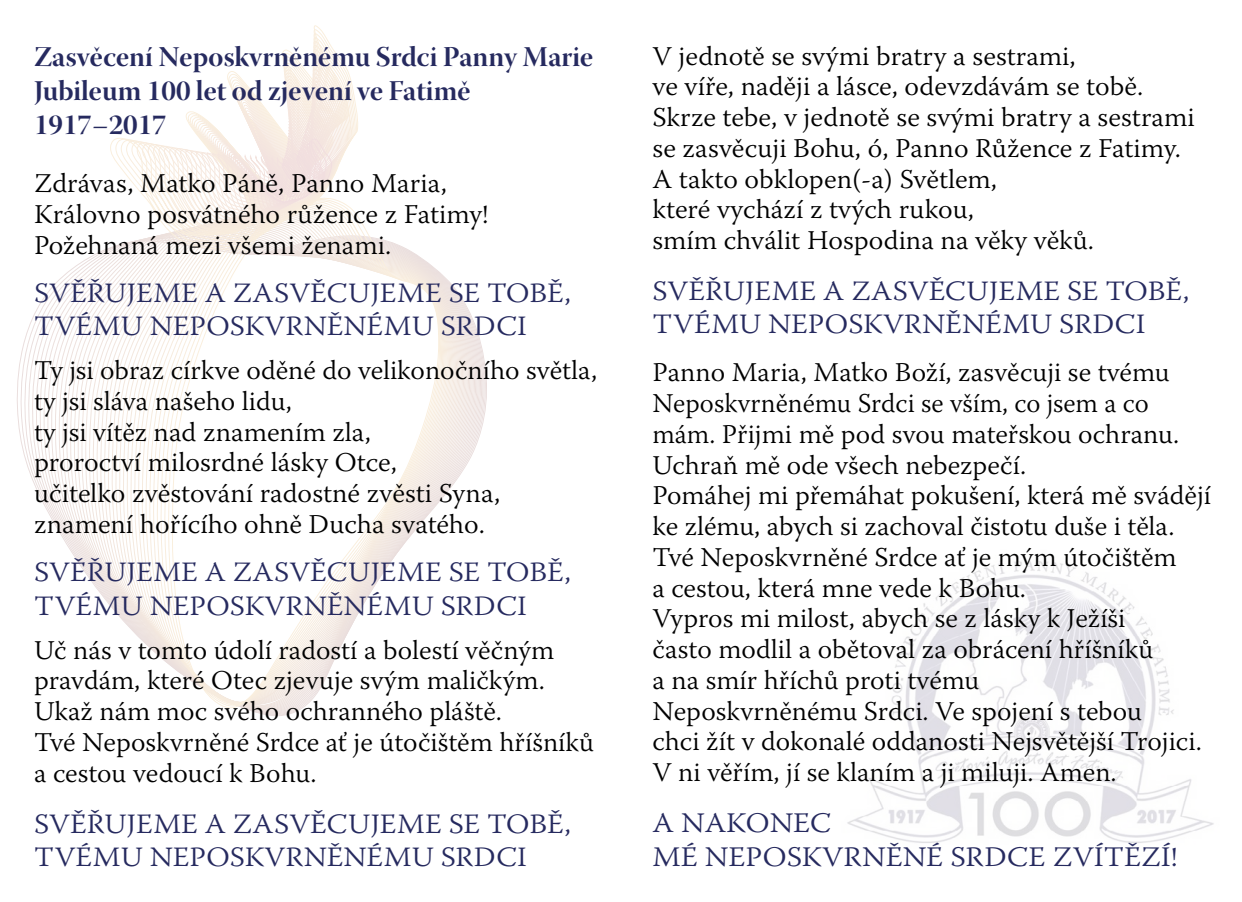
<style>
.page{position:relative;width:1242px;height:902px;background:#fff}
.page>*{position:absolute;margin:0;border:0;box-sizing:border-box;transform-origin:0 0}
.t1{font:28.5px/34.5px "Warnock Pro Bold Disp";color:#262a5f}
.t2{font:300 28.2px/33.9px "Warnock Pro";letter-spacing:.005em;color:#262a5f;scale:1.08 1}
.t3{font:300 27.9px/33.6px "Warnock Pro";letter-spacing:.005em;color:#262a5f;scale:1.07 1}
.t4{font:300 27px/30.6px "Warnock Pro";color:#000}
.t5{font:300 27px/30.6px "Warnock Pro";color:#000;scale:1.04 1}
</style>
<div class="page">
<img style="left:847px;top:559px;width:367px;height:284px">
<svg style="left:164px;top:218px;width:276px;height:492px"></svg>
<svg style="left:109px;top:25px;width:250px;height:226px"></svg>
<svg style="left:115px;top:28px;width:242px;height:219px"></svg>
<svg style="left:120px;top:32px;width:236px;height:212px"></svg>
<svg style="left:125px;top:36px;width:230px;height:206px"></svg>
<svg style="left:131px;top:38px;width:223px;height:202px"></svg>
<p class="t1" style="left:34px;top:39px;width:561px">Zasvěcení Neposkvrněnému Srdci Panny Marie<br>Jubileum 100 let od zjevení ve Fatimě<br>1917–2017</p>
<p class="t5" style="left:34px;top:167px;width:438px">Zdrávas, Matko Páně, Panno Maria,<br>Královno posvátného růžence z Fatimy!<br>Požehnaná mezi všemi ženami.</p>
<p class="t3" style="left:34px;top:275px;width:503px">SVĚŘUJEME A ZASVĚCUJEME SE TOBĚ,<br>TVÉMU NEPOSKVRNĚNÉMU SRDCI</p>
<p class="t4" style="left:34px;top:354px;width:565px">Ty jsi obraz církve oděné do velikonočního světla, ty jsi sláva našeho lidu,<br>ty jsi vítěz nad znamením zla,<br>proroctví milosrdné lásky Otce,<br>učitelko zvěstování radostné zvěsti Syna, znamení hořícího ohně Ducha svatého.</p>
<p class="t3" style="left:34px;top:554px;width:503px">SVĚŘUJEME A ZASVĚCUJEME SE TOBĚ,<br>TVÉMU NEPOSKVRNĚNÉMU SRDCI</p>
<p class="t4" style="left:34px;top:633px;width:561px">Uč nás v tomto údolí radostí a bolestí věčným pravdám, které Otec zjevuje svým maličkým.<br>Ukaž nám moc svého ochranného pláště.<br>Tvé Neposkvrněné Srdce ať je útočištěm hříšníků a cestou vedoucí k Bohu.</p>
<p class="t3" style="left:34px;top:806px;width:503px">SVĚŘUJEME A ZASVĚCUJEME SE TOBĚ,<br>TVÉMU NEPOSKVRNĚNÉMU SRDCI</p>
<p class="t5" style="left:652px;top:40px;width:523px">V jednotě se svými bratry a sestrami,<br>ve víře, naději a lásce, odevzdávám se tobě.<br>Skrze tebe, v jednotě se svými bratry a sestrami se zasvěcuji Bohu, ó, Panno Růžence z Fatimy.<br>A takto obklopen(-a) Světlem,<br>které vychází z tvých rukou,<br>smím chválit Hospodina na věky věků.</p>
<p class="t3" style="left:652px;top:273px;width:503px">SVĚŘUJEME A ZASVĚCUJEME SE TOBĚ,<br>TVÉMU NEPOSKVRNĚNÉMU SRDCI</p>
<p class="t4" style="left:652px;top:356px;width:560px">Panno Maria, Matko Boží, zasvěcuji se tvému Neposkvrněnému Srdci se vším, co jsem a co mám. Přijmi mě pod svou mateřskou ochranu.<br>Uchraň mě ode všech nebezpečí.<br>Pomáhej mi přemáhat pokušení, která mě svádějí ke zlému, abych si zachoval čistotu duše i těla.<br>Tvé Neposkvrněné Srdce ať je mým útočištěm<br>a cestou, která mne vede k Bohu.<br>Vypros mi milost, abych se z lásky k Ježíši<br>často modlil a obětoval za obrácení hříšníků<br>a na smír hříchů proti tvému<br>Neposkvrněnému Srdci. Ve spojení s tebou<br>chci žít v dokonalé oddanosti Nejsvětější Trojici.<br>V ni věřím, jí se klaním a ji miluji. Amen.</p>
<p class="t2" style="left:652px;top:805px;width:487px">A NAKONEC<br>MÉ NEPOSKVRNĚNÉ SRDCE ZVÍTĚZÍ!</p>
</div>
